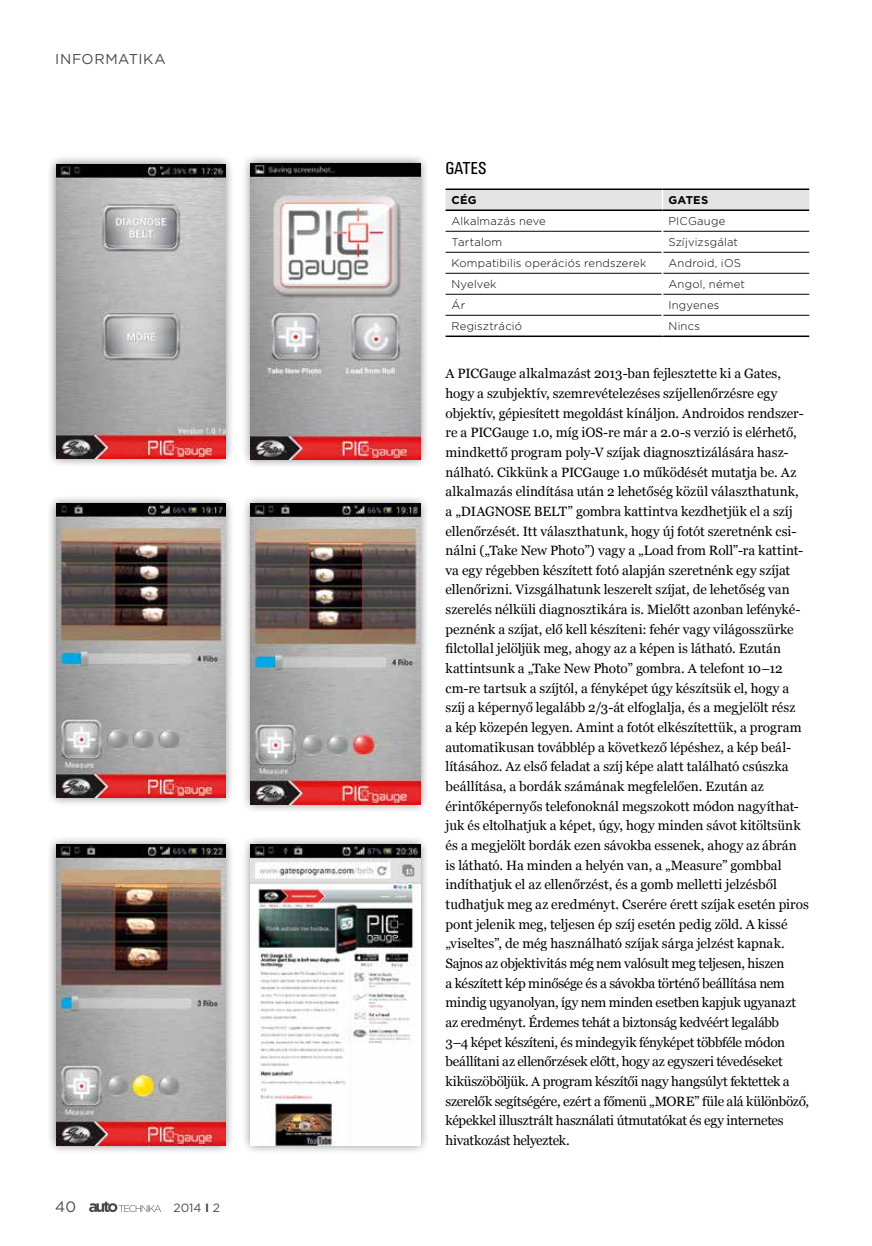
<style>
.page{position:relative;width:872px;height:1246px;background:#fff}
.page>*{position:absolute;margin:0;border:0;box-sizing:border-box;transform-origin:0 0}
.t1{font:18px "U001 Con";letter-spacing:.02em;color:#000}
.t2{font:15px "Gotham";color:#4a4a49}
.t3{font:14.25px "Gotham";letter-spacing:.045em;color:#4a4a49}
.t4{font:13.5px/19.6px "Georgia";letter-spacing:-.01em;color:#000}
.t5{font:12px "Gotham";color:#4a4a49}
.t6{font:300 11.25px "Gotham";letter-spacing:.015em;color:#000}
.t7{font:700 11.25px "Gotham";letter-spacing:.015em;color:#000}
.s1{font-weight:700}
</style>
<div class="page">
<svg style="left:89px;top:1202px;width:72px;height:10px"></svg>
<hr style="left:445px;top:188px;width:217px;height:2px;background:#000">
<hr style="left:662px;top:188px;width:147px;height:2px;background:#000">
<hr style="left:445px;top:335px;width:217px;height:2px;background:#000">
<hr style="left:662px;top:335px;width:147px;height:2px;background:#000">
<hr style="left:445px;top:231px;width:216px;height:1px;background:#000">
<hr style="left:663px;top:231px;width:146px;height:1px;background:#000">
<hr style="left:445px;top:252px;width:216px;height:1px;background:#000">
<hr style="left:663px;top:252px;width:146px;height:1px;background:#000">
<hr style="left:445px;top:273px;width:216px;height:1px;background:#000">
<hr style="left:663px;top:273px;width:146px;height:1px;background:#000">
<hr style="left:445px;top:294px;width:216px;height:1px;background:#000">
<hr style="left:663px;top:294px;width:146px;height:1px;background:#000">
<hr style="left:445px;top:315px;width:216px;height:1px;background:#000">
<hr style="left:663px;top:315px;width:146px;height:1px;background:#000">
<div style="left:445px;top:189px;width:364px;height:20px;background:#e3e3e3"></div>
<hr style="left:445px;top:209px;width:217px;height:2px;background:#000">
<hr style="left:662px;top:209px;width:147px;height:2px;background:#000">
<div style="left:47px;top:154px;width:188px;height:313px;background:#000;opacity:.5"></div>
<img style="left:56px;top:164px;width:169px;height:294px">
<div style="left:241px;top:153px;width:189px;height:316px;background:#000;opacity:.5"></div>
<img style="left:251px;top:163px;width:169px;height:296px">
<div style="left:47px;top:494px;width:188px;height:313px;background:#000;opacity:.5"></div>
<img style="left:56px;top:504px;width:169px;height:294px">
<div style="left:241px;top:494px;width:189px;height:320px;background:#000;opacity:.5"></div>
<img style="left:251px;top:504px;width:169px;height:300px">
<div style="left:47px;top:835px;width:188px;height:320px;background:#000;opacity:.5"></div>
<img style="left:56px;top:844px;width:169px;height:301px">
<div style="left:241px;top:835px;width:189px;height:320px;background:#000;opacity:.5"></div>
<img style="left:251px;top:844px;width:169px;height:301px">
<p class="t3" style="left:55px;top:50px;width:112px">INFORMATIKA</p>
<p class="t2" style="left:55px;top:1197px;width:22px">40</p>
<p class="t5" style="left:173px;top:1200px;width:48px">2014 <span class="s1">I</span> 2</p>
<p class="t1" style="left:446px;top:158px;width:42px">GATES</p>
<p class="t7" style="left:451px;top:193px;width:27px">CÉG</p>
<p class="t7" style="left:668px;top:193px;width:41px">GATES</p>
<p class="t6" style="left:451px;top:214px;width:96px">Alkalmazás neve</p>
<p class="t6" style="left:668px;top:214px;width:58px">PICGauge</p>
<p class="t6" style="left:451px;top:235px;width:52px">Tartalom</p>
<p class="t6" style="left:668px;top:235px;width:71px">Szíjvizsgálat</p>
<p class="t6" style="left:451px;top:256px;width:196px">Kompatibilis operációs rendszerek</p>
<p class="t6" style="left:668px;top:256px;width:74px">Android, iOS</p>
<p class="t6" style="left:451px;top:277px;width:46px">Nyelvek</p>
<p class="t6" style="left:668px;top:277px;width:78px">Angol, német</p>
<p class="t6" style="left:451px;top:298px;width:15px">Ár</p>
<p class="t6" style="left:668px;top:298px;width:52px">Ingyenes</p>
<p class="t6" style="left:451px;top:319px;width:72px">Regisztráció</p>
<p class="t6" style="left:668px;top:319px;width:33px">Nincs</p>
<p class="t4" style="left:445px;top:363px;width:365px">A PICGauge alkalmazást 2013-ban fejlesztette ki a Gates, hogy a szubjektív, szemrevételezéses szíjellenőrzésre egy objektív, gépiesített megoldást kínáljon. Androidos rendszer&shy;re a PICGauge 1.0, míg iOS-re már a 2.0-s verzió is elérhető, mindkettő program poly-V szíjak diagnosztizálására hasz&shy;nálható. Cikkünk a PICGauge 1.0 működését mutatja be. Az alkalmazás elindítása után 2 lehetőség közül választhatunk, a „DIAGNOSE BELT” gombra kattintva kezdhetjük el a szíj ellenőrzését. Itt választhatunk, hogy új fotót szeretnénk csi&shy;nálni („Take New Photo”) vagy a „Load from Roll”-ra kattint&shy;va egy régebben készített fotó alapján szeretnénk egy szíjat ellenőrizni. Vizsgálhatunk leszerelt szíjat, de lehetőség van szerelés nélküli diagnosztikára is. Mielőtt azonban lefényké&shy;peznénk a szíjat, elő kell készíteni: fehér vagy világosszürke filctollal jelöljük meg, ahogy az a képen is látható. Ezután kattintsunk a „Take New Photo” gombra. A telefont 10–12 cm-re tartsuk a szíjtól, a fényképet úgy készítsük el, hogy a szíj a képernyő legalább 2/3-át elfoglalja, és a megjelölt rész<br>a kép közepén legyen. Amint a fotót elkészítettük, a program automatikusan továbblép a következő lépéshez, a kép beál&shy;lításához. Az első feladat a szíj képe alatt található csúszka beállítása, a bordák számának megfelelően. Ezután az érintőképernyős telefonoknál megszokott módon nagyíthat&shy;juk és eltolhatjuk a képet, úgy, hogy minden sávot kitöltsünk és a megjelölt bordák ezen sávokba essenek, ahogy az ábrán is látható. Ha minden a helyén van, a „Measure” gombbal indíthatjuk el az ellenőrzést, és a gomb melletti jelzésből tudhatjuk meg az eredményt. Cserére érett szíjak esetén piros pont jelenik meg, teljesen ép szíj esetén pedig zöld. A kissé „viseltes”, de még használható szíjak sárga jelzést kapnak.<br>Sajnos az objektivitás még nem valósult meg teljesen, hiszen<br>a készített kép minősége és a sávokba történő beállítása nem mindig ugyanolyan, így nem minden esetben kapjuk ugyanazt az eredményt. Érdemes tehát a biztonság kedvéért legalább<br>3–4 képet készíteni, és mindegyik fényképet többféle módon beállítani az ellenőrzések előtt, hogy az egyszeri tévedéseket kiküszöböljük. A program készítői nagy hangsúlyt fektettek a szerelők segítségére, ezért a főmenü „MORE” füle alá különböző, képekkel illusztrált használati útmutatókat és egy internetes hivatkozást helyeztek.</p>
</div>
